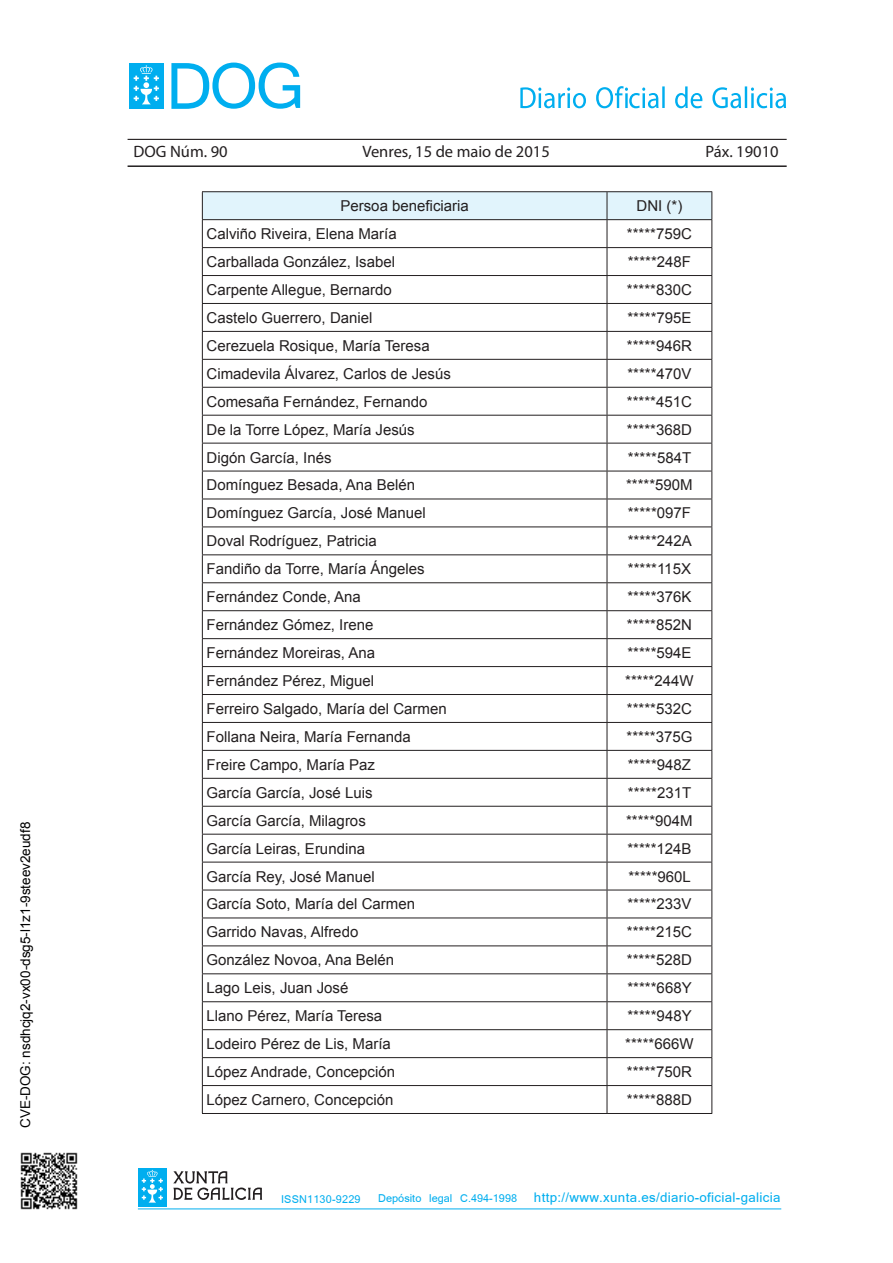
<style>
.page{position:relative;width:893px;height:1263px;background:#fff}
.page>*{position:absolute;margin:0;border:0;box-sizing:border-box;transform-origin:0 0}
.t1{font:21.15px "Kartika";letter-spacing:.015em;color:#00aeef}
.t2{font:16.5px "Myriad Pro";color:#231f20}
.t3{font:15px "Arial";color:#231f20}
.t4{font:13.5px "Arial";color:#000}
.s1{font-size:17.25px}
</style>
<div class="page">
<hr style="left:128px;top:139px;width:659px;height:1px;background:#231f20">
<hr style="left:128px;top:165px;width:659px;height:2px;background:#231f20">
<svg style="left:520px;top:86px;width:266px;height:22px"></svg>
<div style="left:129px;top:63px;width:35px;height:46px;background:#00aeef"></div>
<svg style="left:134px;top:65px;width:25px;height:39px"></svg>
<svg style="left:171px;top:63px;width:129px;height:46px"></svg>
<div style="left:138px;top:1168px;width:29px;height:38px;background:#00aeef"></div>
<svg style="left:142px;top:1170px;width:21px;height:32px"></svg>
<svg style="left:173px;top:1171px;width:89px;height:29px"></svg>
<hr style="left:138px;top:1208px;width:643px;height:1px;background:#00aeef">
<hr style="left:202px;top:191px;width:405px;height:1px;background:#231f20">
<hr style="left:607px;top:191px;width:105px;height:1px;background:#231f20">
<svg style="left:202px;top:192px;width:510px;height:921px"></svg>
<hr style="left:202px;top:1113px;width:405px;height:1px;background:#231f20">
<hr style="left:607px;top:1113px;width:105px;height:1px;background:#231f20">
<img style="left:20px;top:1152px;width:58px;height:58px">
<p class="t4" style="left:20px;top:1128px;width:308px;rotate:-90deg">CVE-DOG: nsdhcjq2-vx00-dsg5-l1z1-9steev2eudf8</p>
<p class="t2" style="left:134px;top:141px;width:96px">DOG Núm. 90</p>
<p class="t2" style="left:362px;top:141px;width:189px">Venres, 15 de maio de 2015</p>
<p class="t2" style="left:705px;top:141px;width:75px">Páx. 19010</p>
<p class="t3" style="left:340px;top:196px;width:130px">Persoa beneficiaria</p>
<p class="t3" style="left:636px;top:196px;width:47px">DNI (*)</p>
<p class="t3" style="left:207px;top:224px;width:192px">Calviño Riveira, Elena María</p>
<p class="t3" style="left:627px;top:224px;width:67px">*****759C</p>
<p class="t3" style="left:207px;top:252px;width:190px">Carballada González, Isabel</p>
<p class="t3" style="left:628px;top:252px;width:65px">*****248F</p>
<p class="t3" style="left:207px;top:280px;width:187px">Carpente Allegue, Bernardo</p>
<p class="t3" style="left:627px;top:280px;width:67px">*****830C</p>
<p class="t3" style="left:207px;top:308px;width:167px">Castelo Guerrero, Daniel</p>
<p class="t3" style="left:627px;top:308px;width:66px">*****795E</p>
<p class="t3" style="left:207px;top:336px;width:225px">Cerezuela Rosique, María Teresa</p>
<p class="t3" style="left:627px;top:336px;width:67px">*****946R</p>
<p class="t3" style="left:207px;top:364px;width:246px">Cimadevila Álvarez, Carlos de Jesús</p>
<p class="t3" style="left:627px;top:364px;width:66px">*****470V</p>
<p class="t3" style="left:207px;top:392px;width:222px">Comesaña Fernández, Fernando</p>
<p class="t3" style="left:627px;top:392px;width:67px">*****451C</p>
<p class="t3" style="left:207px;top:419px;width:210px">De la Torre López, María Jesús</p>
<p class="t3" style="left:627px;top:419px;width:67px">*****368D</p>
<p class="t3" style="left:207px;top:447px;width:127px">Digón García, Inés</p>
<p class="t3" style="left:628px;top:447px;width:65px">*****584T</p>
<p class="t3" style="left:207px;top:475px;width:210px">Domínguez Besada, Ana Belén</p>
<p class="t3" style="left:626px;top:475px;width:68px">*****590M</p>
<p class="t3" style="left:207px;top:503px;width:221px">Domínguez García, José Manuel</p>
<p class="t3" style="left:628px;top:503px;width:65px">*****097F</p>
<p class="t3" style="left:207px;top:531px;width:172px">Doval Rodríguez, Patricia</p>
<p class="t3" style="left:628px;top:531px;width:66px">*****242A</p>
<p class="t3" style="left:207px;top:559px;width:220px">Fandiño da Torre, María Ángeles</p>
<p class="t3" style="left:628px;top:559px;width:65px">*****115X</p>
<p class="t3" style="left:207px;top:587px;width:156px">Fernández Conde, Ana</p>
<p class="t3" style="left:627px;top:587px;width:66px">*****376K</p>
<p class="t3" style="left:207px;top:615px;width:168px">Fernández Gómez, Irene</p>
<p class="t3" style="left:627px;top:615px;width:67px">*****852N</p>
<p class="t3" style="left:207px;top:643px;width:170px">Fernández Moreiras, Ana</p>
<p class="t3" style="left:627px;top:643px;width:66px">*****594E</p>
<p class="t3" style="left:207px;top:671px;width:169px">Fernández Pérez, Miguel</p>
<p class="t3" style="left:625px;top:671px;width:70px">*****244W</p>
<p class="t3" style="left:207px;top:699px;width:242px">Ferreiro Salgado, María del Carmen</p>
<p class="t3" style="left:627px;top:699px;width:67px">*****532C</p>
<p class="t3" style="left:207px;top:727px;width:206px">Follana Neira, María Fernanda</p>
<p class="t3" style="left:626px;top:727px;width:67px">*****375G</p>
<p class="t3" style="left:207px;top:755px;width:170px">Freire Campo, María Paz</p>
<p class="t3" style="left:628px;top:755px;width:65px">*****948Z</p>
<p class="t3" style="left:207px;top:783px;width:167px">García García, José Luis</p>
<p class="t3" style="left:628px;top:783px;width:65px">*****231T</p>
<p class="t3" style="left:207px;top:810px;width:161px">García García, Milagros</p>
<p class="t3" style="left:626px;top:810px;width:68px">*****904M</p>
<p class="t3" style="left:207px;top:838px;width:160px">García Leiras, Erundina</p>
<p class="t3" style="left:627px;top:838px;width:66px">*****124B</p>
<p class="t3" style="left:207px;top:866px;width:170px">García Rey, José Manuel</p>
<p class="t3" style="left:628px;top:866px;width:64px">*****960L</p>
<p class="t3" style="left:207px;top:894px;width:210px">García Soto, María del Carmen</p>
<p class="t3" style="left:627px;top:894px;width:66px">*****233V</p>
<p class="t3" style="left:207px;top:922px;width:153px">Garrido Navas, Alfredo</p>
<p class="t3" style="left:627px;top:922px;width:67px">*****215C</p>
<p class="t3" style="left:207px;top:950px;width:189px">González Novoa, Ana Belén</p>
<p class="t3" style="left:627px;top:950px;width:67px">*****528D</p>
<p class="t3" style="left:207px;top:978px;width:143px">Lago Leis, Juan José</p>
<p class="t3" style="left:627px;top:978px;width:66px">*****668Y</p>
<p class="t3" style="left:207px;top:1006px;width:177px">Llano Pérez, María Teresa</p>
<p class="t3" style="left:627px;top:1006px;width:66px">*****948Y</p>
<p class="t3" style="left:207px;top:1034px;width:186px">Lodeiro Pérez de Lis, María</p>
<p class="t3" style="left:625px;top:1034px;width:70px">*****666W</p>
<p class="t3" style="left:207px;top:1062px;width:190px">López Andrade, Concepción</p>
<p class="t3" style="left:627px;top:1062px;width:67px">*****750R</p>
<p class="t3" style="left:207px;top:1090px;width:188px">López Carnero, Concepción</p>
<p class="t3" style="left:627px;top:1090px;width:67px">*****888D</p>
<h1 class="t1" style="left:281px;top:1187px;width:501px"><span class="s1">ISSN1130-9229 Depósito legal C.494-1998</span> http://www.xunta.es/diario-oficial-galicia</h1>
</div>
